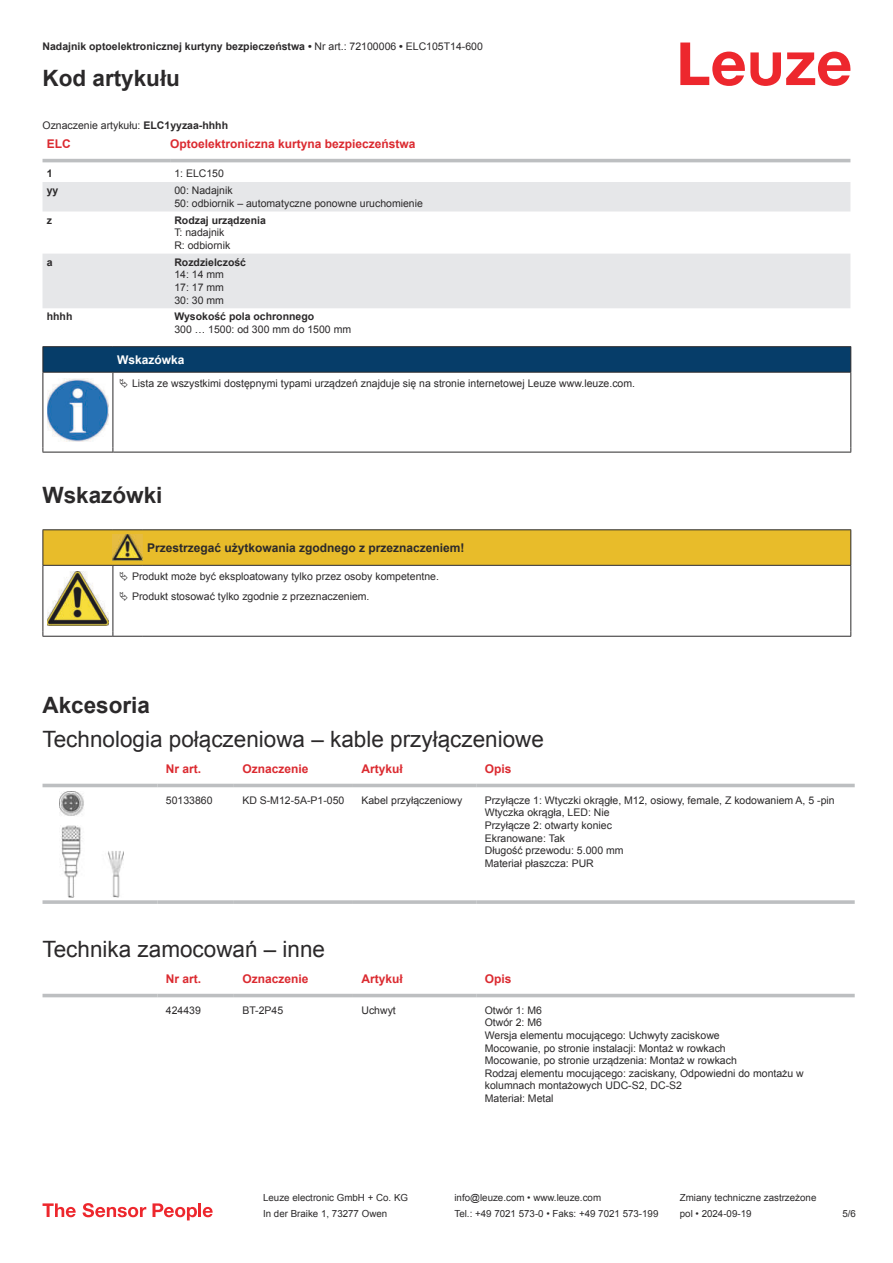
<style>
.page{position:relative;width:893px;height:1263px;background:#fff}
.page>*{position:absolute;margin:0;border:0;box-sizing:border-box;transform-origin:0 0}
.t1{font:22.5px "Arial";color:#2b292a}
.t2{font:700 22.5px "Arial";color:#2b292a}
.t3{font:700 12px "Arial";color:#db2a30}
.t4{font:700 12px "Arial";color:#2b292a}
.t5{font:700 12px "Arial";color:#fff}
.t6{font:10.5px/12.6px "Arial";color:#2b292a}
.t7{font:700 10.5px "Arial";color:#2b292a}
.t8{font:9.75px "Arial";color:#2b292a}
.s1{font-weight:400}
.s2{font-weight:700}
</style>
<div class="page">
<svg style="left:680px;top:43px;width:170px;height:43px"></svg>
<div style="left:43px;top:158px;width:807px;height:5px;background:#ebeced"></div>
<svg style="left:43px;top:182px;width:807px;height:126px;fill:#e6e7e9"></svg>
<hr style="left:43px;top:159px;width:127px;height:3px;background:#bdbfc1">
<hr style="left:170px;top:159px;width:680px;height:3px;background:#bdbfc1">
<div style="left:43px;top:783px;width:812px;height:5px;background:#eceded"></div>
<hr style="left:43px;top:784px;width:114px;height:3px;background:#bdbfc1">
<hr style="left:157px;top:784px;width:77px;height:3px;background:#bdbfc1">
<hr style="left:234px;top:784px;width:119px;height:3px;background:#bdbfc1">
<hr style="left:353px;top:784px;width:123px;height:3px;background:#bdbfc1">
<hr style="left:476px;top:784px;width:379px;height:3px;background:#bdbfc1">
<svg style="left:43px;top:900px;width:114px;height:4px"></svg>
<svg style="left:157px;top:900px;width:77px;height:4px"></svg>
<svg style="left:234px;top:900px;width:119px;height:4px"></svg>
<svg style="left:353px;top:900px;width:123px;height:4px"></svg>
<svg style="left:476px;top:900px;width:379px;height:4px;background:#c3c5c7"></svg>
<img style="left:59px;top:791px;width:65px;height:107px">
<div style="left:43px;top:993px;width:812px;height:5px;background:#efefef"></div>
<hr style="left:43px;top:994px;width:114px;height:3px;background:#bdbfc1">
<hr style="left:157px;top:994px;width:77px;height:3px;background:#bdbfc1">
<hr style="left:234px;top:994px;width:119px;height:3px;background:#bdbfc1">
<hr style="left:353px;top:994px;width:123px;height:3px;background:#bdbfc1">
<hr style="left:476px;top:994px;width:379px;height:3px;background:#bdbfc1">
<svg style="left:43px;top:1203px;width:33px;height:14px"></svg>
<svg style="left:83px;top:1203px;width:63px;height:14px"></svg>
<svg style="left:153px;top:1203px;width:44px;height:17px"></svg>
<hr style="left:198px;top:1203px;width:3px;height:14px;background:#ed272d">
<svg style="left:203px;top:1207px;width:10px;height:10px"></svg>
<svg style="left:44px;top:373px;width:806px;height:79px"></svg>
<hr style="left:43px;top:346px;width:70px;height:1px;background:#2b292a">
<hr style="left:43px;top:372px;width:70px;height:1px;background:#2b292a">
<hr style="left:113px;top:346px;width:738px;height:1px;background:#2b292a">
<svg style="left:43px;top:347px;width:808px;height:25px;background:#063c67"></svg>
<hr style="left:113px;top:372px;width:738px;height:1px;background:#2b292a">
<hr style="left:43px;top:373px;width:1px;height:75px;background:#2b292a">
<hr style="left:113px;top:373px;width:1px;height:75px;background:#2b292a">
<hr style="left:850px;top:373px;width:1px;height:75px;background:#2b292a">
<hr style="left:43px;top:452px;width:70px;height:1px;background:#2b292a">
<hr style="left:113px;top:452px;width:738px;height:1px;background:#2b292a">
<img style="left:47px;top:379px;width:61px;height:62px">
<div style="left:115px;top:373px;width:734px;height:20px;background:#fff"></div>
<svg style="left:44px;top:607px;width:806px;height:29px"></svg>
<hr style="left:43px;top:529px;width:70px;height:1px;background:#2b292a">
<hr style="left:113px;top:529px;width:30px;height:1px;background:#2b292a">
<hr style="left:143px;top:529px;width:708px;height:1px;background:#2b292a">
<hr style="left:43px;top:566px;width:1px;height:66px;background:#2b292a">
<hr style="left:113px;top:566px;width:1px;height:66px;background:#2b292a">
<hr style="left:850px;top:566px;width:1px;height:66px;background:#2b292a">
<hr style="left:43px;top:636px;width:70px;height:1px;background:#2b292a">
<hr style="left:113px;top:636px;width:30px;height:1px;background:#2b292a">
<hr style="left:143px;top:636px;width:708px;height:1px;background:#2b292a">
<img style="left:47px;top:607px;width:61px;height:18px">
<svg style="left:43px;top:530px;width:808px;height:77px"></svg>
<p class="t7" style="left:43px;top:39px;width:442px">Nadajnik optoelektronicznej kurtyny bezpieczeństwa • <span class="s1">Nr art.: 72100006</span> • <span class="s1">ELC105T14-600</span></p>
<h1 class="t2" style="left:43px;top:63px;width:139px">Kod artykułu</h1>
<p class="t6" style="left:43px;top:119px;width:187px">Oznaczenie artykułu: <span class="s2">ELC1yyzaa-hhhh</span></p>
<p class="t3" style="left:47px;top:139px;width:25px">ELC</p>
<p class="t3" style="left:170px;top:135px;width:247px">Optoelektroniczna kurtyna bezpieczeństwa</p>
<p class="t7" style="left:47px;top:166px;width:7px">1</p>
<p class="t6" style="left:174px;top:168px;width:51px">1: ELC150</p>
<p class="t7" style="left:47px;top:187px;width:13px">yy</p>
<p class="t6" style="left:174px;top:184px;width:250px">00: Nadajnik<br>50: odbiornik – automatyczne ponowne uruchomienie</p>
<p class="t7" style="left:47px;top:216px;width:7px">z</p>
<p class="t7" style="left:174px;top:213px;width:93px">Rodzaj urządzenia</p>
<p class="t6" style="left:174px;top:226px;width:58px">T: nadajnik<br>R: odbiornik</p>
<p class="t7" style="left:47px;top:258px;width:7px">a</p>
<p class="t7" style="left:174px;top:255px;width:73px">Rozdzielczość</p>
<p class="t6" style="left:174px;top:269px;width:51px;text-align:justify">14: 14 mm 17: 17 mm 30: 30 mm</p>
<p class="t7" style="left:47px;top:313px;width:27px">hhhh</p>
<p class="t7" style="left:174px;top:309px;width:141px">Wysokość pola ochronnego</p>
<p class="t6" style="left:174px;top:323px;width:178px">300 … 1500: od 300 mm do 1500 mm</p>
<p class="t5" style="left:117px;top:351px;width:69px">Wskazówka</p>
<p class="t6" style="left:132px;top:377px;width:505px">Lista ze wszystkimi dostępnymi typami urządzeń znajduje się na stronie internetowej Leuze www.leuze.com.</p>
<h1 class="t2" style="left:43px;top:480px;width:122px">Wskazówki</h1>
<p class="t4" style="left:147px;top:539px;width:319px">Przestrzegać użytkowania zgodnego z przeznaczeniem!</p>
<p class="t6" style="left:132px;top:566px;width:308px;line-height:20.2px">Produkt może być eksploatowany tylko przez osoby kompetentne.<br>Produkt stosować tylko zgodnie z przeznaczeniem.</p>
<h1 class="t2" style="left:43px;top:689px;width:109px">Akcesoria</h1>
<h1 class="t1" style="left:43px;top:723px;width:503px">Technologia połączeniowa – kable przyłączeniowe</h1>
<p class="t3" style="left:166px;top:760px;width:37px">Nr art.</p>
<p class="t3" style="left:242px;top:764px;width:68px">Oznaczenie</p>
<p class="t3" style="left:361px;top:760px;width:43px">Artykuł</p>
<p class="t3" style="left:485px;top:760px;width:28px">Opis</p>
<p class="t6" style="left:166px;top:794px;width:48px">50133860</p>
<p class="t6" style="left:242px;top:795px;width:104px">KD S-M12-5A-P1- 050</p>
<p class="t6" style="left:361px;top:794px;width:102px">Kabel przyłączeniowy</p>
<p class="t6" style="left:485px;top:794px;width:351px">Przyłącze 1: Wtyczki okrągłe, M12, osiowy, female, Z kodowaniem A, 5 -pin<br>Wtyczka okrągła, LED: Nie<br>Przyłącze 2: otwarty koniec<br>Ekranowane: Tak<br>Długość przewodu: 5.000 mm<br>Materiał płaszcza: PUR</p>
<h1 class="t1" style="left:43px;top:933px;width:284px">Technika zamocowań – inne</h1>
<p class="t3" style="left:166px;top:970px;width:37px">Nr art.</p>
<p class="t3" style="left:242px;top:974px;width:68px">Oznaczenie</p>
<p class="t3" style="left:361px;top:970px;width:43px">Artykuł</p>
<p class="t3" style="left:485px;top:970px;width:28px">Opis</p>
<p class="t6" style="left:166px;top:1004px;width:37px">424439</p>
<p class="t6" style="left:242px;top:1004px;width:42px">BT-2P45</p>
<p class="t6" style="left:361px;top:1005px;width:36px">Uchwyt</p>
<p class="t6" style="left:485px;top:1005px;width:321px">Otwór 1: M6<br>Otwór 2: M6<br>Wersja elementu mocującego: Uchwyty zaciskowe<br>Mocowanie, po stronie instalacji: Montaż w rowkach<br>Mocowanie, po stronie urządzenia: Montaż w rowkach<br>Rodzaj elementu mocującego: zaciskany, Odpowiedni do montażu w kolumnach montażowych UDC-S2, DC-S2<br>Materiał: Metal</p>
<p class="t8" style="left:263px;top:1191px;width:146px">Leuze electronic GmbH + Co. KG</p>
<p class="t8" style="left:454px;top:1191px;width:148px">info@leuze.com • www.leuze.com</p>
<p class="t8" style="left:680px;top:1191px;width:138px">Zmiany techniczne zastrzeżone</p>
<p class="t8" style="left:263px;top:1207px;width:126px">In der Braike 1, 73277 Owen</p>
<p class="t8" style="left:454px;top:1207px;width:205px">Tel.: +49 7021 573-0 • Faks: +49 7021 573-199</p>
<p class="t8" style="left:680px;top:1207px;width:73px">pol • 2024-09-19</p>
<p class="t8" style="left:842px;top:1210px;width:15px">5 /6</p>
</div>
